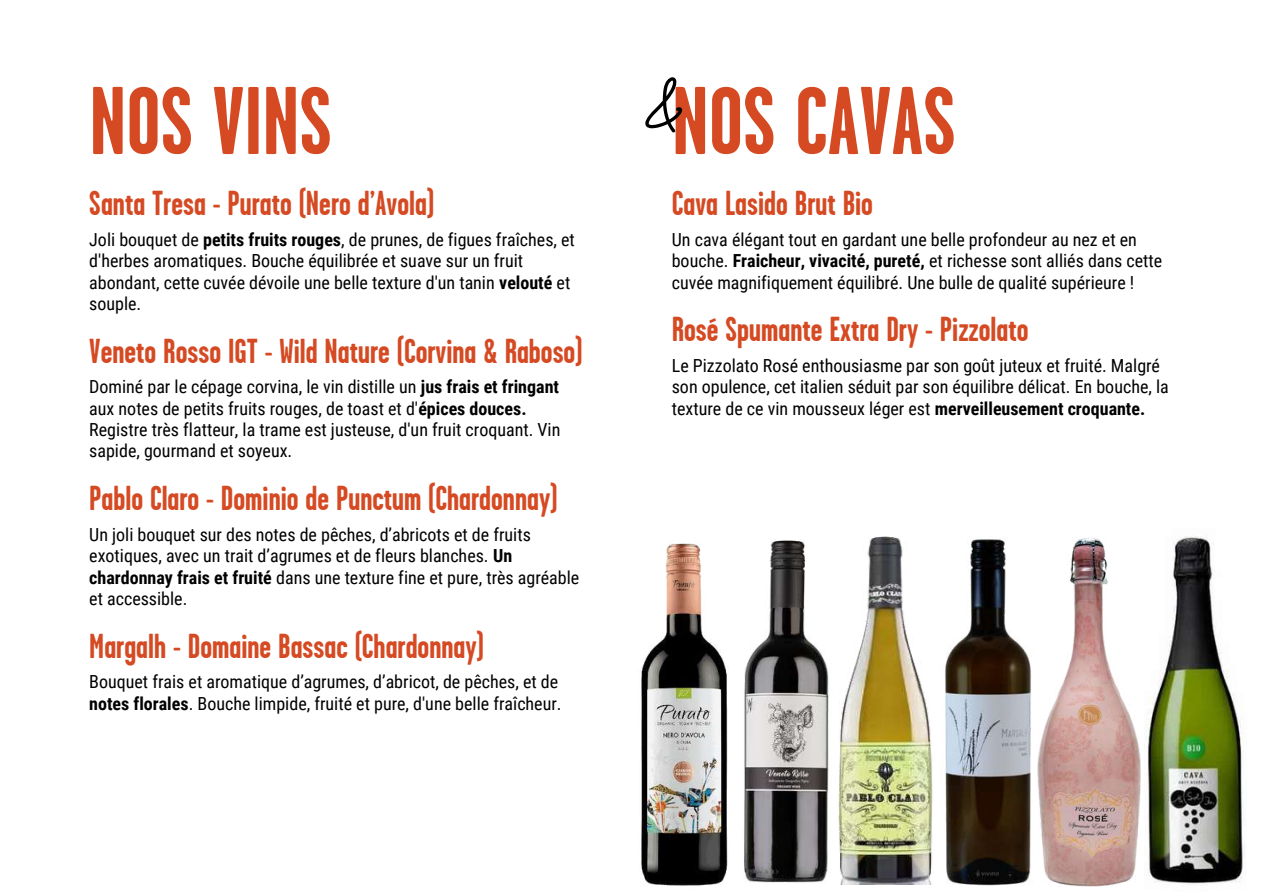
<style>
.page{position:relative;width:1263px;height:894px;background:#fff}
.page>*{position:absolute;margin:0;border:0;box-sizing:border-box;transform-origin:0 0}
.t1{font:700 96px "Garage Gothic";color:#d54a23}
.t2{font:87px "Brittany Signature";color:#000}
.t3{font:700 34.5px "Garage Gothic";color:#d54a23}
.t4{font:18px/21.3px "Roboto Condensed";color:#000}
.s1{font-weight:700}
</style>
<div class="page">
<img style="left:641px;top:543px;width:87px;height:343px">
<img style="left:744px;top:540px;width:85px;height:343px">
<img style="left:838px;top:536px;width:95px;height:348px">
<img style="left:945px;top:539px;width:93px;height:347px">
<img style="left:1038px;top:538px;width:102px;height:348px">
<img style="left:1144px;top:535px;width:101px;height:349px">
<h1 class="t1" style="left:89px;top:87px;width:244px">NOS VINS</h1>
<h3 class="t3" style="left:89px;top:191px;width:346px">Santa Tresa - Purato (Nero d’Avola)</h3>
<p class="t4" style="left:89px;top:229px;width:487px">Joli bouquet de <span class="s1">petits fruits rouges</span>, de prunes, de figues fraîches, et d'herbes aromatiques. Bouche équilibrée et suave sur un fruit abondant, cette cuvée dévoile une belle texture d'un tanin <span class="s1">velouté</span> et souple.</p>
<h3 class="t3" style="left:89px;top:338px;width:495px">Veneto Rosso IGT - Wild Nature (Corvina &amp; Raboso)</h3>
<p class="t4" style="left:89px;top:376px;width:473px">Dominé par le cépage corvina, le vin distille un <span class="s1">jus frais et fringant </span>aux notes de petits fruits rouges, de toast et d'<span class="s1">épices douces.<br></span>Registre très flatteur, la trame est justeuse, d'un fruit croquant. Vin sapide, gourmand et soyeux.</p>
<h3 class="t3" style="left:89px;top:486px;width:470px">Pablo Claro - Dominio de Punctum (Chardonnay)</h3>
<p class="t4" style="left:89px;top:523px;width:491px">Un joli bouquet sur des notes de pêches, d’abricots et de fruits exotiques, avec un trait d’agrumes et de fleurs blanches. <span class="s1">Un chardonnay frais et fruité</span> dans une texture fine et pure, très agréable et accessible.</p>
<h3 class="t3" style="left:89px;top:633px;width:396px">Margalh - Domaine Bassac (Chardonnay)</h3>
<p class="t4" style="left:89px;top:671px;width:474px">Bouquet frais et aromatique d’agrumes, d’abricot, de pêches, et de <span class="s1">notes florales</span>. Bouche limpide, fruité et pure, d'une belle fraîcheur.</p>
<h2 class="t2" style="left:644px;top:40px;width:41px">&amp;</h2>
<h1 class="t1" style="left:672px;top:87px;width:286px">NOS CAVAS</h1>
<h3 class="t3" style="left:672px;top:191px;width:203px">Cava Lasido Brut Bio</h3>
<p class="t4" style="left:672px;top:229px;width:492px">Un cava élégant tout en gardant une belle profondeur au nez et en bouche. <span class="s1">Fraicheur, vivacité, pureté,</span> et richesse sont alliés dans cette cuvée magnifiquement équilibré. Une bulle de qualité supérieure !</p>
<h3 class="t3" style="left:672px;top:317px;width:358px">Rosé Spumante Extra Dry - Pizzolato</h3>
<p class="t4" style="left:672px;top:355px;width:498px">Le Pizzolato Rosé enthousiasme par son goût juteux et fruité. Malgré son opulence, cet italien séduit par son équilibre délicat. En bouche, la texture de ce vin mousseux léger est <span class="s1">merveilleusement croquante.</span></p>
</div>
